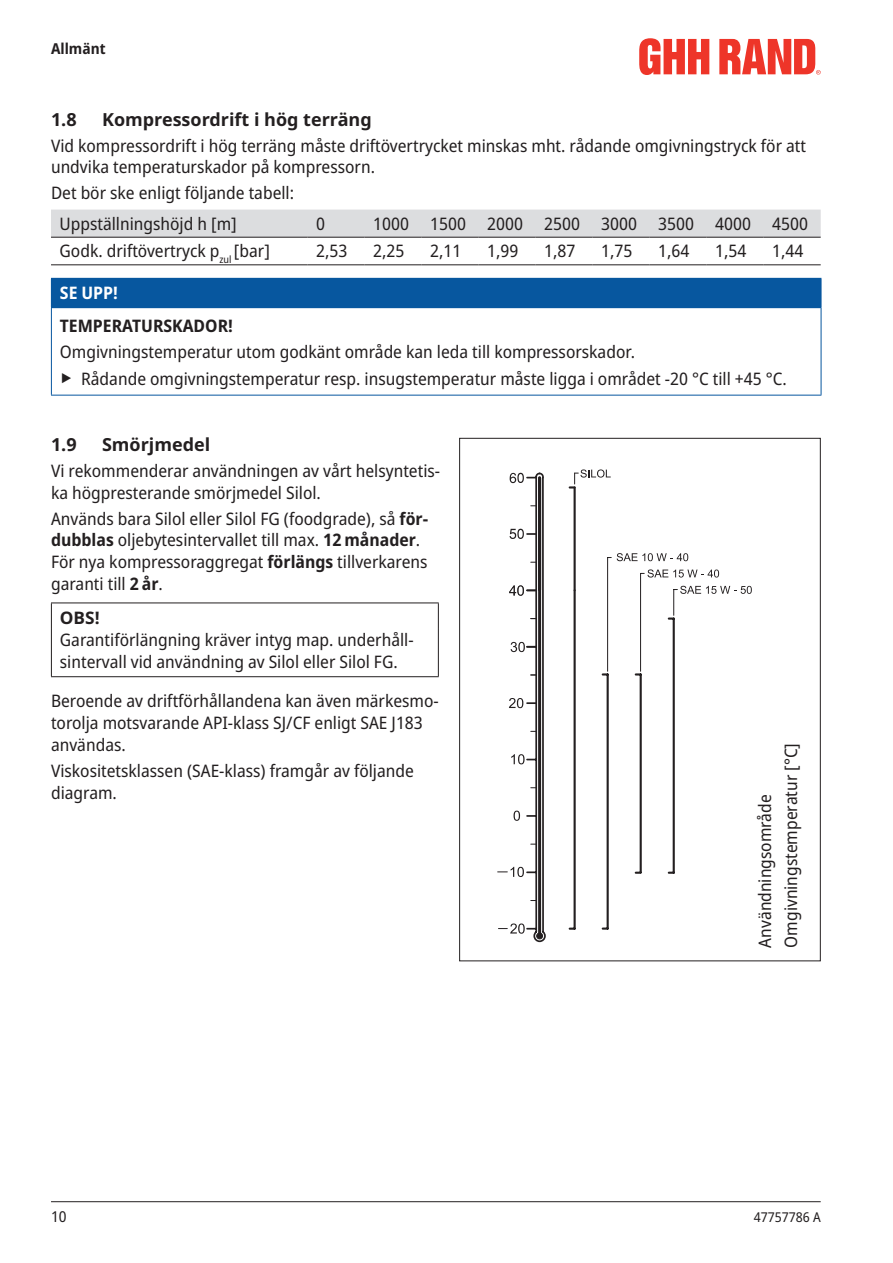
<style>
.page{position:relative;width:893px;height:1263px;background:#fff}
.page>*{position:absolute;margin:0;border:0;box-sizing:border-box;transform-origin:0 0}
.t1{font:700 18px "Noto Sans";color:#231f20}
.t2{font:semi-condensed 17.25px/21.8px "Noto Sans";color:#231f20}
.t3{font:700 semi-condensed 17.25px "Noto Sans";color:#231f20}
.t4{font:700 semi-condensed 17.25px "Noto Sans";color:#fff}
.t5{font:700 17.25px "Noto Sans";color:#231f20}
.t6{font:700 semi-condensed 15px "Noto Sans";color:#231f20}
.t7{font:semi-condensed 15px "Noto Sans";color:#231f20}
.t8{font:semi-condensed 13.5px "Noto Sans";color:#231f20}
.s1{font-stretch:normal;font-size:34.5px}
.s2{font-weight:700}
</style>
<div class="page">
<hr style="left:51px;top:1201px;width:770px;height:1px;background:#231f20">
<svg style="left:639px;top:38px;width:70px;height:37px"></svg>
<svg style="left:719px;top:39px;width:102px;height:36px"></svg>
<div style="left:51px;top:210px;width:770px;height:27px;background:#dcdddf"></div>
<hr style="left:51px;top:237px;width:257px;height:1px;background:#231f20">
<hr style="left:308px;top:237px;width:57px;height:1px;background:#231f20">
<hr style="left:365px;top:237px;width:57px;height:1px;background:#231f20">
<hr style="left:422px;top:237px;width:57px;height:1px;background:#231f20">
<hr style="left:479px;top:237px;width:57px;height:1px;background:#231f20">
<hr style="left:536px;top:237px;width:57px;height:1px;background:#231f20">
<hr style="left:593px;top:237px;width:57px;height:1px;background:#231f20">
<hr style="left:650px;top:237px;width:57px;height:1px;background:#231f20">
<hr style="left:707px;top:237px;width:57px;height:1px;background:#231f20">
<hr style="left:764px;top:237px;width:57px;height:1px;background:#231f20">
<hr style="left:51px;top:264px;width:257px;height:1px;background:#231f20">
<hr style="left:308px;top:264px;width:57px;height:1px;background:#231f20">
<hr style="left:365px;top:264px;width:57px;height:1px;background:#231f20">
<hr style="left:422px;top:264px;width:57px;height:1px;background:#231f20">
<hr style="left:479px;top:264px;width:57px;height:1px;background:#231f20">
<hr style="left:536px;top:264px;width:57px;height:1px;background:#231f20">
<hr style="left:593px;top:264px;width:57px;height:1px;background:#231f20">
<hr style="left:650px;top:264px;width:57px;height:1px;background:#231f20">
<hr style="left:707px;top:264px;width:57px;height:1px;background:#231f20">
<hr style="left:764px;top:264px;width:57px;height:1px;background:#231f20">
<div style="left:51px;top:278px;width:770px;height:30px;background:#07579f"></div>
<svg style="left:821px;top:279px;width:1px;height:28px"></svg>
<hr style="left:51px;top:308px;width:1px;height:87px;background:#07579f">
<hr style="left:821px;top:308px;width:1px;height:87px;background:#07579f">
<hr style="left:51px;top:395px;width:770px;height:1px;background:#07579f">
<hr style="left:51px;top:602px;width:388px;height:1px;background:#231f20">
<svg style="left:51px;top:603px;width:1px;height:25px"></svg>
<svg style="left:438px;top:603px;width:1px;height:25px"></svg>
<hr style="left:51px;top:628px;width:1px;height:48px;background:#231f20">
<hr style="left:438px;top:628px;width:1px;height:48px;background:#231f20">
<hr style="left:51px;top:676px;width:388px;height:1px;background:#231f20">
<svg style="left:497px;top:469px;width:255px;height:474px"></svg>
<p class="t6" style="left:51px;top:38px;width:56px">Allmänt</p>
<p class="t1" style="left:51px;top:106px;width:27px">1.8</p>
<p class="t1" style="left:102px;top:106px;width:271px">Kompressordrift i hög terräng</p>
<p class="t2" style="left:51px;top:135px;width:756px">Vid kompressordrift i hög terräng måste driftövertrycket minskas mht. rådande omgivningstryck för att undvika temperaturskador på kompressorn.</p>
<p class="t2" style="left:60px;top:178px;width:236px;line-height:30.3px;text-indent:-9px">Det bör ske enligt följande tabell:<br>Uppställningshöjd h [m]</p>
<p class="t2" style="left:316px;top:213px;width:10px">0</p>
<p class="t2" style="left:373px;top:213px;width:436px">1000 1500 2000 2500 3000 3500 4000 4500</p>
<p class="t2" style="left:60px;top:240px;width:212px">Godk. driftövertryck p<sub>zul</sub> [bar]</p>
<p class="t2" style="left:316px;top:240px;width:33px">2,53</p>
<p class="t2" style="left:373px;top:240px;width:33px">2,25</p>
<p class="t2" style="left:430px;top:240px;width:33px">2,11</p>
<p class="t2" style="left:487px;top:240px;width:33px">1,99</p>
<p class="t2" style="left:544px;top:240px;width:33px">1,87</p>
<p class="t2" style="left:601px;top:240px;width:33px">1,75</p>
<p class="t2" style="left:658px;top:240px;width:33px">1,64</p>
<p class="t2" style="left:715px;top:240px;width:33px">1,54</p>
<p class="t2" style="left:772px;top:240px;width:33px">1,44</p>
<p class="t4" style="left:60px;top:281px;width:60px">SE UPP!</p>
<p class="t3" style="left:60px;top:314px;width:174px">TEMPERATURSKADOR!</p>
<p class="t2" style="left:60px;top:340px;width:728px;line-height:26px">Omgivningstemperatur utom godkänt område kan leda till kompressorskador.<br><span class="s1">‣</span> Rådande omgivningstemperatur resp. insugstemperatur måste ligga i området -20 °C till +45 °C.</p>
<p class="t1" style="left:51px;top:431px;width:27px">1.9</p>
<p class="t1" style="left:102px;top:431px;width:110px">Smörjmedel</p>
<p class="t2" style="left:51px;top:460px;width:391px">Vi rekommenderar användningen av vårt helsyntetis‑ ka högpresterande smörjmedel Silol.</p>
<p class="t2" style="left:51px;top:508px;width:379px">Används bara Silol eller Silol FG (foodgrade), så <span class="s2">för&shy;dubblas</span> oljebytesintervallet till max. <span class="s2">12 månader</span>.<br>För nya kompressoraggregat <span class="s2">förlängs</span> tillverkarens garanti till <span class="s2">2 år</span>.</p>
<p class="t5" style="left:60px;top:605px;width:41px">OBS!</p>
<p class="t2" style="left:60px;top:630px;width:355px">Garantiförlängning kräver intyg map. underhåll‑ sintervall vid användning av Silol eller Silol FG.</p>
<p class="t2" style="left:51px;top:691px;width:389px">Beroende av driftförhållandena kan även märkesmo‑ torolja motsvarande API-klass SJ/CF enligt SAE J183 användas.</p>
<p class="t2" style="left:51px;top:760px;width:364px">Viskositetsklassen (SAE-klass) framgår av följande diagram.</p>
<p class="t2" style="left:752px;top:947px;width:206px;line-height:26px;rotate:-90deg">Användningsområde<br>Omgivningstemperatur [°C]</p>
<p class="t7" style="left:51px;top:1206px;width:17px">10</p>
<p class="t8" style="left:754px;top:1207px;width:68px">47757786 A</p>
</div>
